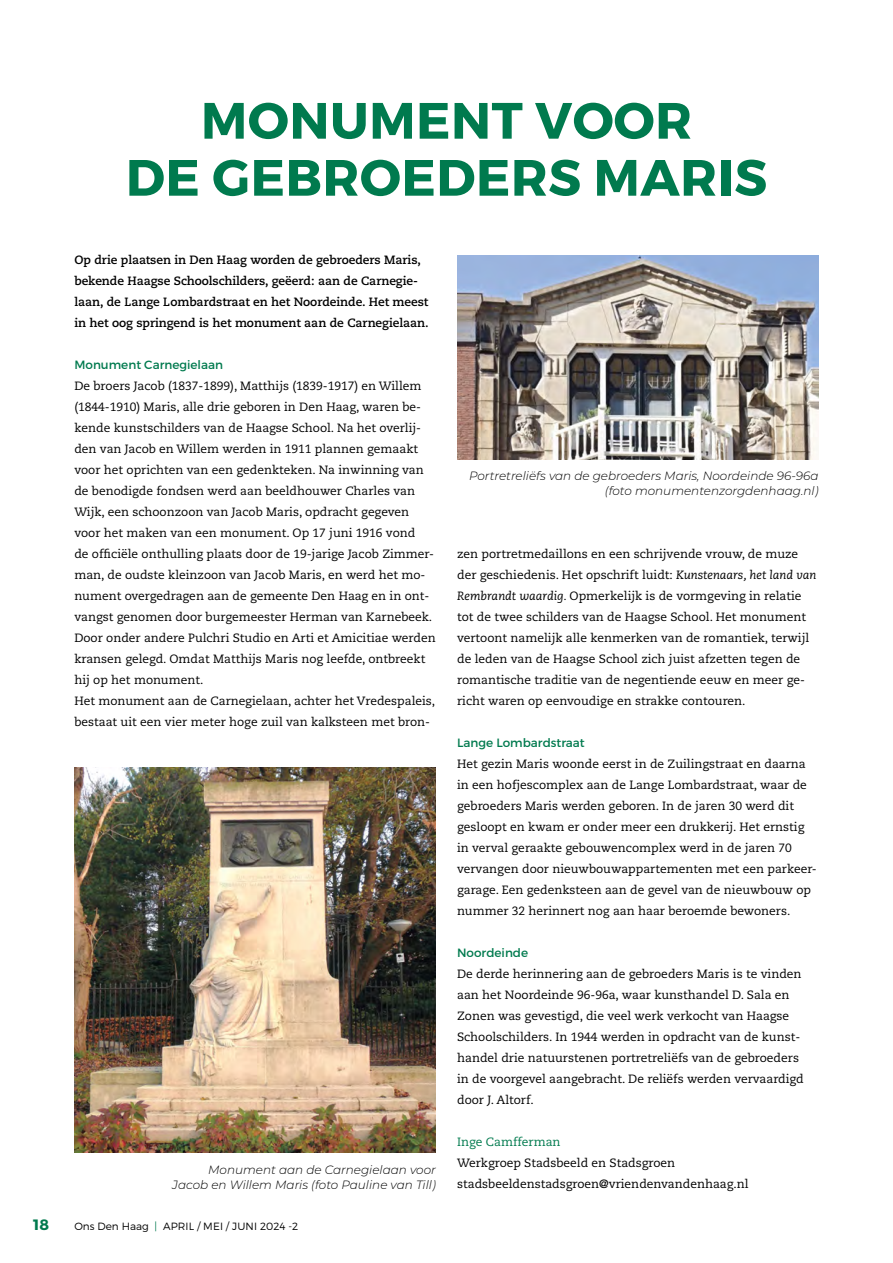
<style>
.page{position:relative;width:893px;height:1263px;background:#fff}
.page>*{position:absolute;margin:0;border:0;box-sizing:border-box;transform-origin:0 0}
.t1{font:700 51px/57px "Montserrat";letter-spacing:.01em;color:#007a4e;text-align:center}
.t2{font:700 15px "Montserrat";color:#007a4e}
.t3{font:12px/21px "Caecilia LT Std";color:#000}
.t4{font:700 12px/21px "Caecilia LT Std";letter-spacing:-.005em;color:#000}
.t5{font:italic 300 12px/15px "Montserrat";color:#000;text-align:right}
.t6{font:12px "Montserrat";color:#007a4e}
.t7{font:12px "Caecilia LT Std";color:#007a4e}
.t8{font:300 10.5px "Montserrat";color:#000}
.s1{color:#007a4e}
.s2{font-style:italic}
</style>
<div class="page">
<img style="left:457px;top:255px;width:362px;height:204px">
<img style="left:74px;top:767px;width:362px;height:385px">
<h1 class="t1" style="left:126px;top:93px;width:643px">MONUMENT VOOR<br>DE GEBROEDERS MARIS</h1>
<p class="t4" style="left:74px;top:250px;width:356px">Op drie plaatsen in Den Haag worden de gebroeders Maris, bekende Haagse Schoolschilders, geëerd: aan de Carnegie&shy;laan, de Lange Lombardstraat en het Noordeinde. Het meest in het oog springend is het monument aan de Carnegielaan.</p>
<p class="t6" style="left:74px;top:357px;width:150px">Monument Carnegielaan</p>
<p class="t3" style="left:74px;top:376px;width:363px">De broers Jacob (1837-1899), Matthijs (1839-1917) en Willem (1844-1910) Maris, alle drie geboren in Den Haag, waren be&shy;kende kunstschilders van de Haagse School. Na het overlij&shy;den van Jacob en Willem werden in 1911 plannen gemaakt voor het oprichten van een gedenkteken. Na inwinning van de benodigde fondsen werd aan beeldhouwer Charles van Wijk, een schoonzoon van Jacob Maris, opdracht gegeven voor het maken van een monument. Op 17 juni 1916 vond<br>de officiële onthulling plaats door de 19-jarige Jacob Zimmer&shy;man, de oudste kleinzoon van Jacob Maris, en werd het mo&shy;nument overgedragen aan de gemeente Den Haag en in ont&shy;vangst genomen door burgemeester Herman van Karnebeek.<br>Door onder andere Pulchri Studio en Arti et Amicitiae werden kransen gelegd. Omdat Matthijs Maris nog leefde, ontbreekt hij op het monument.<br>Het monument aan de Carnegielaan, achter het Vredespaleis, bestaat uit een vier meter hoge zuil van kalksteen met bron-</p>
<p class="t5" style="left:172px;top:1161px;width:265px">Monument aan de Carnegielaan voor<br>Jacob en Willem Maris (foto Pauline van Till)</p>
<p class="t2" style="left:33px;top:1215px;width:17px">18</p>
<p class="t8" style="left:74px;top:1220px;width:225px">Ons Den Haag <span class="s1">|</span> APRIL / MEI / JUNI 2024 -2</p>
<p class="t5" style="left:469px;top:468px;width:351px">Portretreliëfs van de gebroeders Maris, Noordeinde 96-96a (foto monumentenzorgdenhaag.nl)</p>
<p class="t3" style="left:457px;top:544px;width:361px">zen portretmedaillons en een schrijvende vrouw, de muze der geschiedenis. Het opschrift luidt: <span class="s2">Kunstenaars, het land van Rembrandt waardig.</span> Opmerkelijk is de vormgeving in relatie tot de twee schilders van de Haagse School. Het monument vertoont namelijk alle kenmerken van de romantiek, terwijl de leden van de Haagse School zich juist afzetten tegen de romantische traditie van de negentiende eeuw en meer ge&shy;richt waren op eenvoudige en strakke contouren.</p>
<p class="t6" style="left:457px;top:735px;width:129px">Lange Lombardstraat</p>
<p class="t3" style="left:457px;top:754px;width:361px">Het gezin Maris woonde eerst in de Zuilingstraat en daarna in een hofjescomplex aan de Lange Lombardstraat, waar de gebroeders Maris werden geboren. In de jaren 30 werd dit gesloopt en kwam er onder meer een drukkerij. Het ernstig in verval geraakte gebouwencomplex werd in de jaren 70 vervangen door nieuwbouwappartementen met een parkeer&shy;garage. Een gedenksteen aan de gevel van de nieuwbouw op nummer 32 herinnert nog aan haar beroemde bewoners.</p>
<p class="t6" style="left:457px;top:945px;width:73px">Noordeinde</p>
<p class="t3" style="left:457px;top:964px;width:348px">De derde herinnering aan de gebroeders Maris is te vinden aan het Noordeinde 96-96a, waar kunsthandel D. Sala en Zonen was gevestigd, die veel werk verkocht van Haagse Schoolschilders. In 1944 werden in opdracht van de kunst&shy;handel drie natuurstenen portretreliëfs van de gebroeders in de voorgevel aangebracht. De reliëfs werden vervaardigd door J. Altorf.</p>
<p class="t7" style="left:457px;top:1135px;width:105px">Inge Camfferman</p>
<p class="t3" style="left:457px;top:1153px;width:293px">Werkgroep Stadsbeeld en Stadsgroen stadsbeeldenstadsgroen@vriendenvandenhaag.nl</p>
</div>
